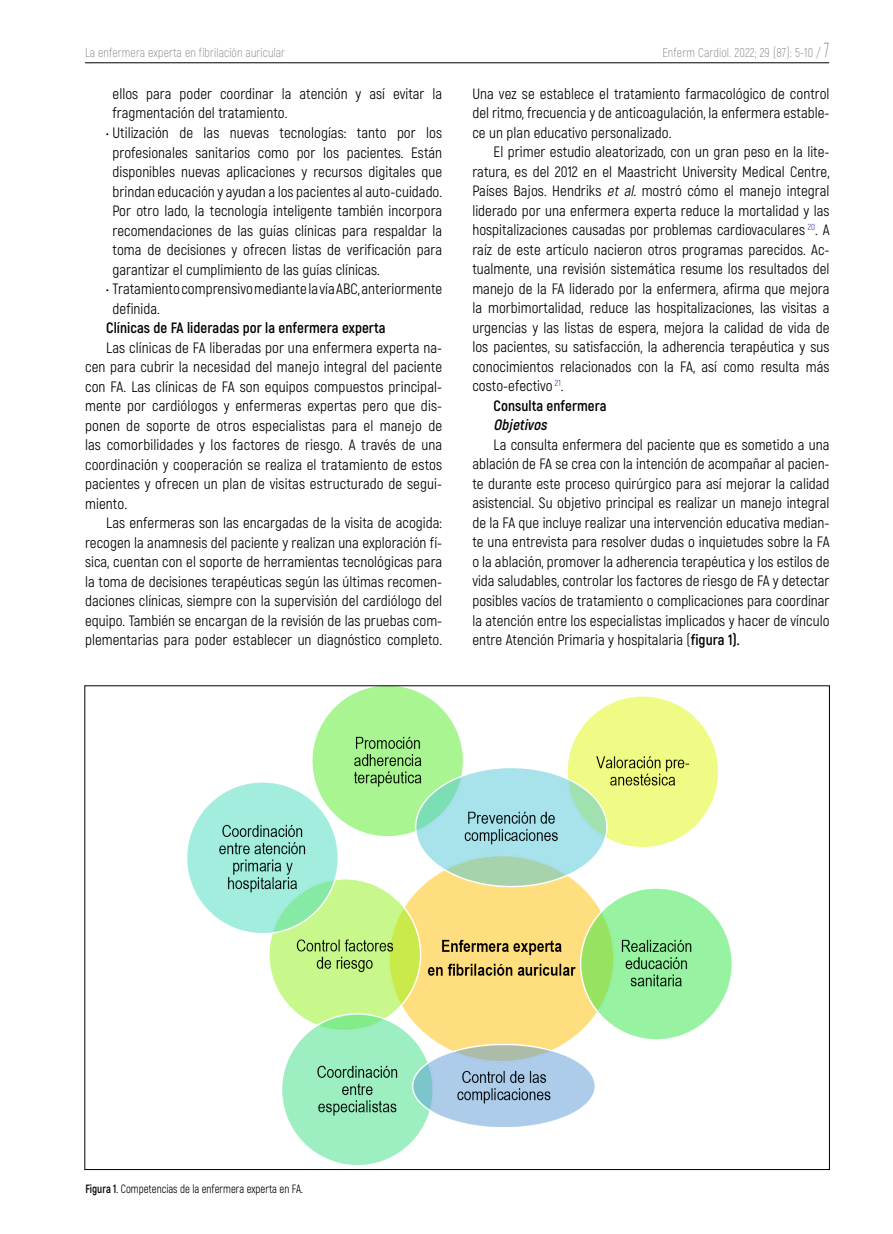
<style>
.page{position:relative;width:893px;height:1234px;background:#fff}
.page>*{position:absolute;margin:0;border:0;box-sizing:border-box;transform-origin:0 0}
.t1{font:15px/19.5px "Akrobat";letter-spacing:.005em;color:#000;text-align:justify}
.t2{font:700 15px "Akrobat";letter-spacing:.005em;color:#000}
.t3{font:italic 700 15px "Akrobat";color:#000}
.t4{font:300 12.75px "Akrobat";letter-spacing:.005em;color:#878787;scale:.95 1}
.t5{font:12px "Akrobat";color:#000;scale:.9 1}
.s1{font-size:20.4px}
.s2{font-style:italic}
.s3{font-weight:700}
</style>
<div class="page">
<hr style="left:85px;top:62px;width:744px;height:1px;background:#000">
<img style="left:187px;top:687px;width:545px;height:478px">
<p class="t4" style="left:85px;top:45px;width:212px">La enfermera experta en fibrilación auricular</p>
<p class="t4" style="left:662px;top:45px;width:177px">Enferm Cardiol. 2022; 29 (87): 5-10 / <span class="s1">7</span></p>
<p class="t1" style="left:113px;top:84px;width:331px">ellos para poder coordinar la atención y así evitar la fragmentación del tratamiento.</p>
<p class="t1" style="left:113px;top:123px;width:331px;text-indent:-6px">• Utilización de las nuevas tecnologías: tanto por los profesionales sanitarios como por los pacientes. Están disponibles nuevas aplicaciones y recursos digitales que brindan educación y ayudan a los pacientes al auto-cuidado.<br>Por otro lado, la tecnología inteligente también incorpora recomendaciones de las guías clínicas para respaldar la toma de decisiones y ofrecen listas de verificación para garantizar el cumplimiento de las guías clínicas.</p>
<p class="t1" style="left:113px;top:279px;width:331px;text-indent:-6px">• Tratamiento comprensivo mediante la vía ABC, anteriormente definida.</p>
<p class="t2" style="left:106px;top:318px;width:281px">Clínicas de FA lideradas por la enfermera experta</p>
<p class="t1" style="left:85px;top:337px;width:359px;text-indent:21px">Las clínicas de FA liberadas por una enfermera experta na&shy;cen para cubrir la necesidad del manejo integral del paciente con FA. Las clínicas de FA son equipos compuestos principal&shy;mente por cardiólogos y enfermeras expertas pero que dis&shy;ponen de soporte de otros especialistas para el manejo de las comorbilidades y los factores de riesgo. A través de una coordinación y cooperación se realiza el tratamiento de estos pacientes y ofrecen un plan de visitas estructurado de segui&shy;miento.</p>
<p class="t1" style="left:85px;top:513px;width:359px;text-indent:21px">Las enfermeras son las encargadas de la visita de acogida: recogen la anamnesis del paciente y realizan una exploración fí&shy;sica, cuentan con el soporte de herramientas tecnológicas para la toma de decisiones terapéuticas según las últimas recomen&shy;daciones clínicas, siempre con la supervisión del cardiólogo del equipo. También se encargan de la revisión de las pruebas com&shy;plementarias para poder establecer un diagnóstico completo.</p>
<p class="t1" style="left:472px;top:84px;width:359px">Una vez se establece el tratamiento farmacológico de control del ritmo, frecuencia y de anticoagulación, la enfermera estable&shy;ce un plan educativo personalizado.</p>
<p class="t1" style="left:494px;top:142px;width:337px">El primer estudio aleatorizado, con un gran peso en la lite-</p>
<p class="t1" style="left:472px;top:162px;width:359px">ratura, es del 2012 en el Maastricht University Medical Centre,</p>
<p class="t1" style="left:472px;top:181px;width:359px">Países Bajos. Hendriks <span class="s2">et al.</span> mostró cómo el manejo integral</p>
<p class="t1" style="left:472px;top:201px;width:359px">liderado por una enfermera experta reduce la mortalidad y las</p>
<p class="t1" style="left:472px;top:220px;width:359px">hospitalizaciones causadas por problemas cardiovaculares <sup>20</sup>. A</p>
<p class="t1" style="left:472px;top:240px;width:359px">raíz de este artículo nacieron otros programas parecidos. Ac-</p>
<p class="t1" style="left:472px;top:259px;width:359px">tualmente, una revisión sistemática resume los resultados del</p>
<p class="t1" style="left:472px;top:279px;width:359px">manejo de la FA liderado por la enfermera, afirma que mejora</p>
<p class="t1" style="left:472px;top:298px;width:359px">la morbimortalidad, reduce las hospitalizaciones, las visitas a</p>
<p class="t1" style="left:472px;top:318px;width:359px">urgencias y las listas de espera, mejora la calidad de vida de</p>
<p class="t1" style="left:472px;top:337px;width:359px">los pacientes, su satisfacción, la adherencia terapéutica y sus</p>
<p class="t1" style="left:472px;top:357px;width:359px">conocimientos relacionados con la FA, así como resulta más</p>
<p class="t1" style="left:472px;top:376px;width:93px">costo-efectivo <sup>21</sup>.</p>
<p class="t2" style="left:494px;top:396px;width:115px">Consulta enfermera</p>
<p class="t3" style="left:494px;top:415px;width:58px">Objetivos</p>
<p class="t1" style="left:472px;top:435px;width:359px;text-indent:21px">La consulta enfermera del paciente que es sometido a una ablación de FA se crea con la intención de acompañar al pacien&shy;te durante este proceso quirúrgico para así mejorar la calidad asistencial. Su objetivo principal es realizar un manejo integral de la FA que incluye realizar una intervención educativa median&shy;te una entrevista para resolver dudas o inquietudes sobre la FA o la ablación, promover la adherencia terapéutica y los estilos de vida saludables, controlar los factores de riesgo de FA y detectar posibles vacíos de tratamiento o complicaciones para coordinar la atención entre los especialistas implicados y hacer de vínculo entre Atención Primaria y hospitalaria (<span class="s3">figura 1).</span></p>
<p class="t5" style="left:85px;top:1181px;width:243px"><span class="s3">Figura 1</span>. Competencias de la enfermera experta en FA.</p>
</div>
